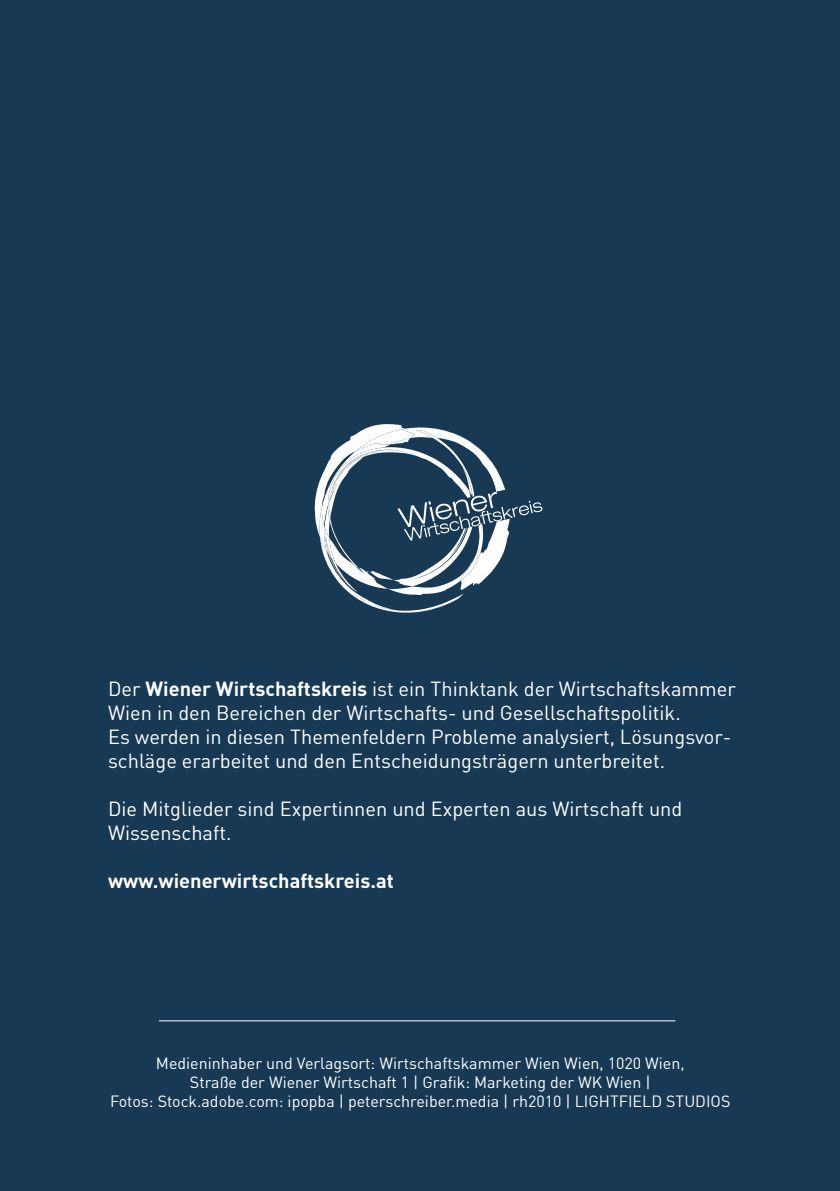
<style>
.page{position:relative;width:840px;height:1191px;background:#fff}
.page>*{position:absolute;margin:0;border:0;box-sizing:border-box;transform-origin:0 0}
.t1{font:20px/24px "DIN";color:#fff}
.t2{font:700 20px "DIN";color:#fff}
.t3{font:16px/19.2px "DIN";color:#fff;text-align:center}
.s1{font-weight:700}
</style>
<div class="page">
<div style="left:0;top:0;width:839px;height:1191px;background:#173954"></div>
<svg style="left:314px;top:424px;width:228px;height:188px"></svg>
<hr style="left:159px;top:1020px;width:516px;height:1px;background:#fff">
<p class="t1" style="left:108px;top:676px;width:629px">Der <span class="s1">Wiener Wirtschaftskreis</span> ist ein Thinktank der Wirtschaftskammer Wien in den Bereichen der Wirtschafts- und Gesellschaftspolitik.<br>Es werden in diesen Themenfeldern Probleme analysiert, Lösungsvor&shy;schläge erarbeitet und den Entscheidungsträgern unterbreitet.</p>
<p class="t1" style="left:108px;top:796px;width:575px">Die Mitglieder sind Expertinnen und Experten aus Wirtschaft und<br>Wissenschaft.</p>
<p class="t2" style="left:108px;top:868px;width:287px">www.wienerwirtschaftskreis.at</p>
<p class="t3" style="left:110px;top:1052px;width:621px">Medieninhaber und Verlagsort: Wirtschaftskammer Wien Wien, 1020 Wien,<br>Straße der Wiener Wirtschaft 1 | Grafik: Marketing der WK Wien |<br>Fotos: Stock.adobe.com: ipopba | peterschreiber.media | rh2010 | LIGHTFIELD STUDIOS</p>
</div>
